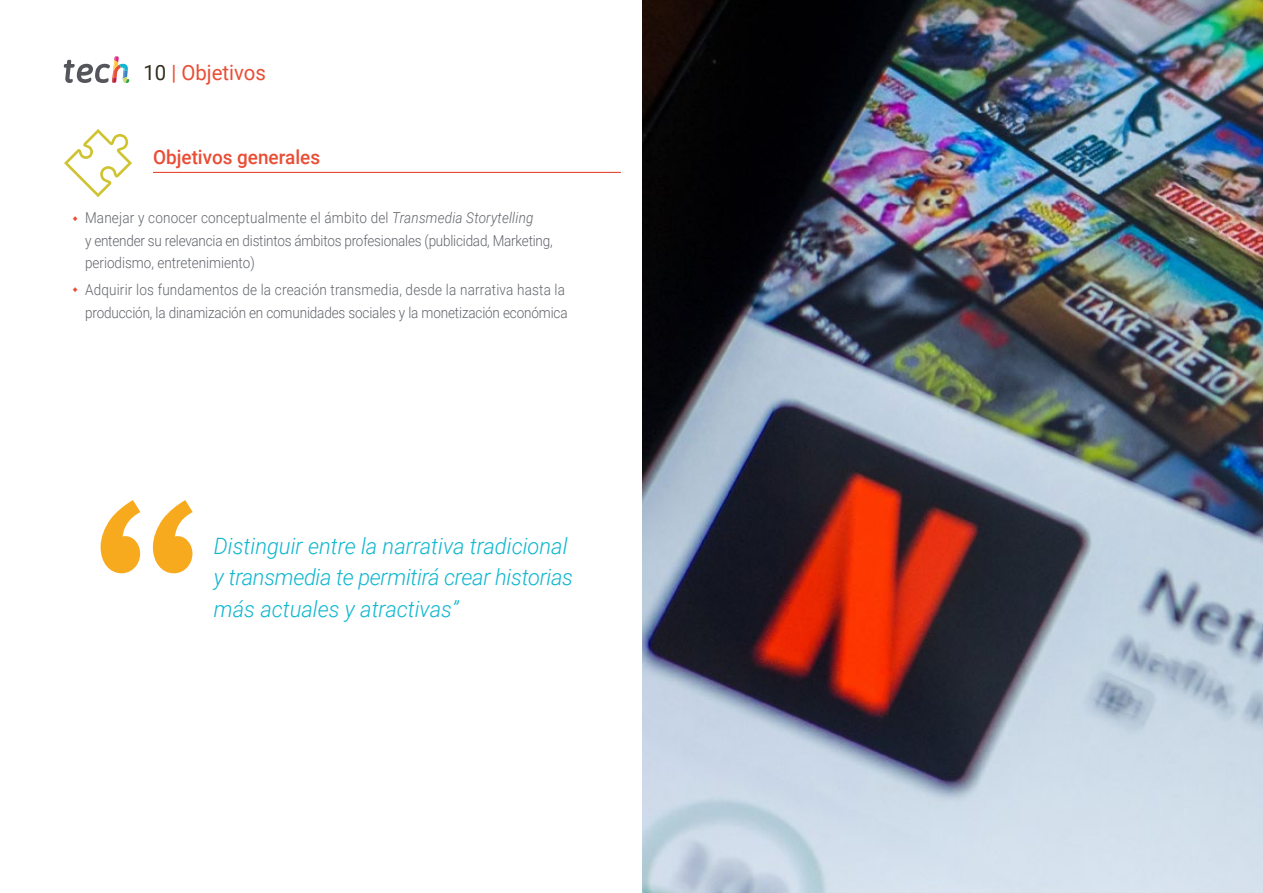
<style>
.page{position:relative;width:1263px;height:893px;background:#fff}
.page>*{position:absolute;margin:0;border:0;box-sizing:border-box;transform-origin:0 0}
.t1{font:italic 300 22.5px/31.5px "Roboto";color:#0fb6cf}
.t2{font:21px "Roboto";color:#e94d35}
.t3{font:500 19.5px "Roboto";color:#e94d35}
.t4{font:300 15px/22.5px "Roboto";letter-spacing:-.01em;color:#61646a;scale:.9 1}
.s1{color:#312e20}
.s2{font-style:italic}
</style>
<div class="page">
<hr style="left:153px;top:172px;width:468px;height:1px;background:#e94d35">
<svg style="left:64px;top:129px;width:68px;height:68px"></svg>
<svg style="left:101px;top:500px;width:92px;height:73px"></svg>
<img style="left:642px;top:0;width:621px;height:893px">
<svg style="left:64px;top:56px;width:65px;height:27px"></svg>
<h2 class="t2" style="left:144px;top:57px;width:124px"><span class="s1">10</span> | Objetivos</h2>
<h3 class="t3" style="left:153px;top:143px;width:169px">Objetivos generales</h3>
<p class="t4" style="left:85px;top:206px;width:521px">Manejar y conocer conceptualmente el ámbito del <span class="s2">Transmedia Storytelling<br></span>y entender su relevancia en distintos ámbitos profesionales (publicidad, Marketing, periodismo, entretenimiento)</p>
<p class="t4" style="left:85px;top:278px;width:538px">Adquirir los fundamentos de la creación transmedia, desde la narrativa hasta la producción, la dinamización en comunidades sociales y la monetización económica</p>
<h1 class="t1" style="left:214px;top:529px;width:360px">Distinguir entre la narrativa tradicional y transmedia te permitirá crear historias más actuales y atractivas”</h1>
</div>
